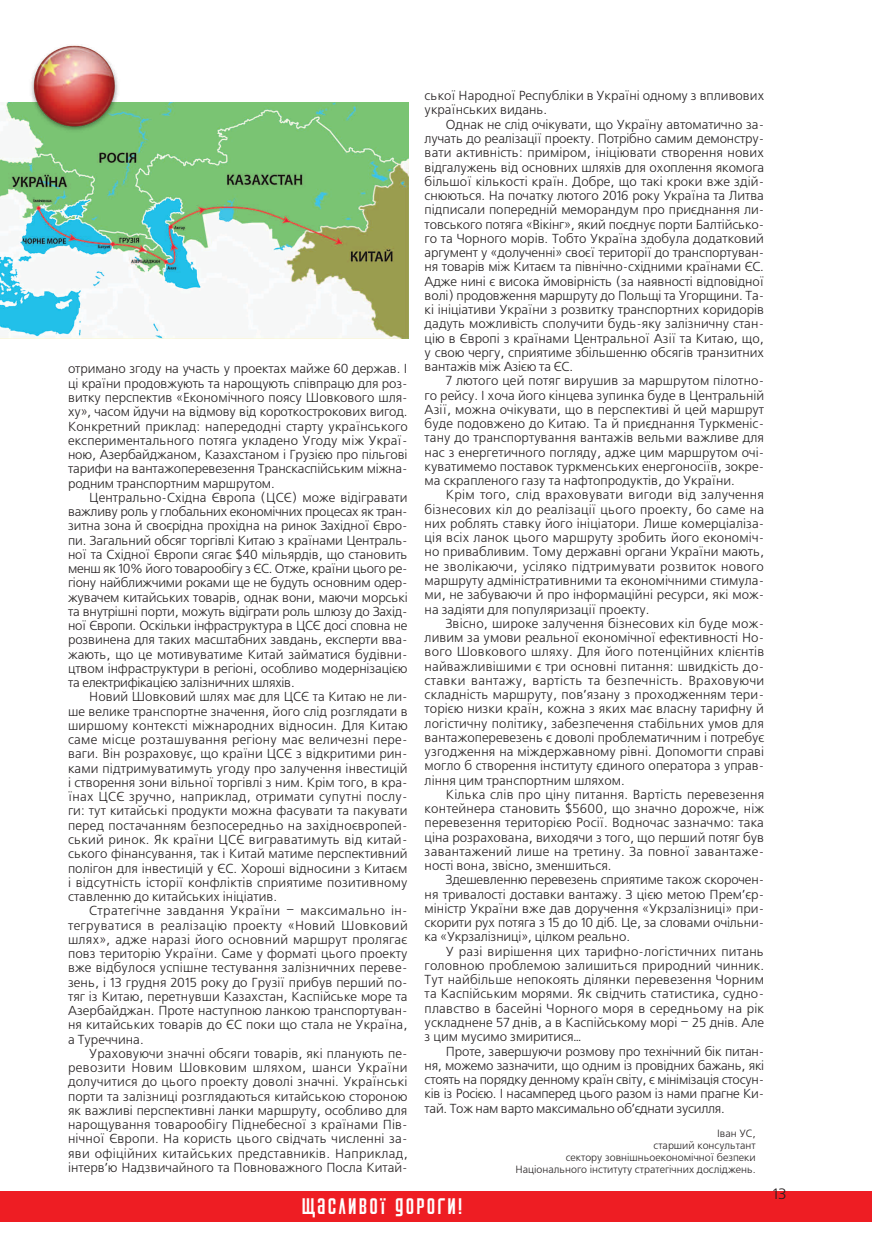
<style>
.page{position:relative;width:872px;height:1255px;background:#fff}
.page>*{position:absolute;margin:0;border:0;box-sizing:border-box;transform-origin:0 0}
.t1{font:22.5px "Airport";letter-spacing:.1em;color:#fff}
.foto{font:15px "Free Set C";color:#231f20}
.text_freeset{font:13.05px/14.2px "Free Set C";color:#231f20;text-align:justify}
.foto-2{font:10.5px/12px "Free Set C";color:#231f20;text-align:right}
</style>
<div class="page">
<img style="left:0;top:103px;width:408px;height:235px">
<img style="left:29px;top:45px;width:92px;height:88px">
<div style="left:0;top:1191px;width:872px;height:30px;background:#ee1d23"></div>
<p class="text_freeset" style="left:424px;top:89px;width:341px">ської Народної Республіки в Україні одному з впливових українських видань.</p>
<p class="text_freeset" style="left:424px;top:118px;width:341px;text-indent:21px">Однак не слід очікувати, що Україну автоматично за&shy;лучать до реалізації проекту. Потрібно самим демонстру&shy;вати активність: приміром, ініціювати створення нових відгалужень від основних шляхів для охоплення якомога більшої кількості країн. Добре, що такі кроки вже здій&shy;снюються. На початку лютого 2016 року Україна та Литва підписали попередній меморандум про приєднання ли&shy;товського потяга «Вікінг», який поєднує порти Балтійсько&shy;го та Чорного морів. Тобто Україна здобула додатковий аргумент у «долученні» своєї території до транспортуван&shy;ня товарів між Китаєм та північно-східними країнами ЄС.<br>Адже нині є висока ймовірність (за наявності відповідної волі) продовження маршруту до Польщі та Угорщини. Та&shy;кі ініціативи України з розвитку транспортних коридорів дадуть можливість сполучити будь-яку залізничну стан&shy;цію в Європі з країнами Центральної Азії та Китаю, що, у свою чергу, сприятиме збільшенню обсягів транзитних вантажів між Азією та ЄС.</p>
<p class="text_freeset" style="left:424px;top:374px;width:341px;text-indent:21px">7 лютого цей потяг вирушив за маршрутом пілотно&shy;го рейсу. І хоча його кінцева зупинка буде в Центральній Азії, можна очікувати, що в перспективі й цей маршрут буде подовжено до Китаю. Та й приєднання Туркменіс&shy;тану до транспортування вантажів вельми важливе для нас з енергетичного погляду, адже цим маршрутом очі&shy;куватимемо поставок туркменських енергоносіїв, зокре&shy;ма скрапленого газу та нафтопродуктів, до України.</p>
<p class="text_freeset" style="left:424px;top:488px;width:341px;text-indent:21px">Крім того, слід враховувати вигоди від залучення бізнесових кіл до реалізації цього проекту, бо саме на них роблять ставку його ініціатори. Лише комерціаліза&shy;ція всіх ланок цього маршруту зробить його економіч&shy;но привабливим. Тому державні органи України мають, не зволікаючи, усіляко підтримувати розвиток нового маршруту адміністративними та економічними стимула&shy;ми, не забуваючи й про інформаційні ресурси, які мож&shy;на задіяти для популяризації проекту.</p>
<p class="text_freeset" style="left:424px;top:616px;width:341px;text-indent:21px">Звісно, широке залучення бізнесових кіл буде мож&shy;ливим за умови реальної економічної ефективності Но&shy;вого Шовкового шляху. Для його потенційних клієнтів найважливішими є три основні питання: швидкість до&shy;ставки вантажу, вартість та безпечність. Враховуючи складність маршруту, пов’язану з проходженням тери&shy;торією низки країн, кожна з яких має власну тарифну й логістичну політику, забезпечення стабільних умов для вантажоперевезень є доволі проблематичним і потребує узгодження на міждержавному рівні. Допомогти справі могло б створення інституту єдиного оператора з управ&shy;ління цим транспортним шляхом.</p>
<p class="text_freeset" style="left:424px;top:787px;width:341px;text-indent:21px">Кілька слів про ціну питання. Вартість перевезення контейнера становить $5600, що значно дорожче, ніж перевезення територією Росії. Водночас зазначмо: така ціна розрахована, виходячи з того, що перший потяг був завантажений лише на третину. За повної завантаже&shy;ності вона, звісно, зменшиться.</p>
<p class="text_freeset" style="left:424px;top:873px;width:341px;text-indent:21px">Здешевленню перевезень сприятиме також скорочен&shy;ня тривалості доставки вантажу. З цією метою Прем’єр&shy;міністр України вже дав доручення «Укрзалізниці» при&shy;скорити рух потяга з 15 до 10 діб. Це, за словами очільни&shy;ка «Укрзалізниці», цілком реально.</p>
<p class="text_freeset" style="left:424px;top:944px;width:341px;text-indent:21px">У разі вирішення цих тарифно-логістичних питань головною проблемою залишиться природний чинник.<br>Тут найбільше непокоять ділянки перевезення Чорним та Каспійським морями. Як свідчить статистика, судно&shy;плавство в басейні Чорного моря в середньому на рік ускладнене 57 днів, а в Каспійському морі – 25 днів. Але з цим мусимо змиритися…</p>
<p class="text_freeset" style="left:424px;top:1044px;width:341px;text-indent:21px">Проте, завершуючи розмову про технічний бік питан&shy;ня, можемо зазначити, що одним із провідних бажань, які стоять на порядку денному країн світу, є мінімізація стосун&shy;ків із Росією. І насамперед цього разом із нами прагне Ки&shy;тай. Тож нам варто максимально об’єднати зусилля.</p>
<p class="foto-2" style="left:717px;top:1127px;width:40px">Іван УС,</p>
<p class="foto-2" style="left:566px;top:1139px;width:191px">старший консультант<br>сектору зовнішньоекономічної безпеки</p>
<p class="foto-2" style="left:515px;top:1163px;width:242px">Національного інституту стратегічних досліджень.</p>
<p class="t1" style="left:302px;top:1194px;width:162px">Щасливої дороги!</p>
<p class="text_freeset" style="left:68px;top:362px;width:341px">отримано згоду на участь у проектах майже 60 держав. І ці країни продовжують та нарощують співпрацю для роз&shy;витку перспектив «Економічного поясу Шовкового шля&shy;ху», часом йдучи на відмову від короткострокових вигод.<br>Конкретний приклад: напередодні старту українського експериментального потяга укладено Угоду між Украї&shy;ною, Азербайджаном, Казахстаном і Грузією про пільгові тарифи на вантажоперевезення Транскаспійським міжна&shy;родним транспортним маршрутом.</p>
<p class="text_freeset" style="left:68px;top:491px;width:341px;text-indent:21px">Центрально-Східна Європа (ЦСЄ) може відігравати важливу роль у глобальних економічних процесах як тран&shy;зитна зона й своєрідна прохідна на ринок Західної Євро&shy;пи. Загальний обсяг торгівлі Китаю з країнами Централь&shy;ної та Східної Європи сягає $40 мільярдів, що становить менш як 10% його товарообігу з ЄС. Отже, країни цього ре&shy;гіону найближчими роками ще не будуть основним одер&shy;жувачем китайських товарів, однак вони, маючи морські та внутрішні порти, можуть відіграти роль шлюзу до Захід&shy;ної Європи. Оскільки інфраструктура в ЦСЄ досі сповна не розвинена для таких масштабних завдань, експерти вва&shy;жають, що це мотивуватиме Китай займатися будівни&shy;цтвом інфраструктури в регіоні, особливо модернізацією та електрифікацією залізничних шляхів.</p>
<p class="text_freeset" style="left:68px;top:690px;width:341px;text-indent:21px">Новий Шовковий шлях має для ЦСЄ та Китаю не ли&shy;ше велике транспортне значення, його слід розглядати в ширшому контексті міжнародних відносин. Для Китаю саме місце розташування регіону має величезні пере&shy;ваги. Він розраховує, що країни ЦСЄ з відкритими рин&shy;ками підтримуватимуть угоду про залучення інвестицій і створення зони вільної торгівлі з ним. Крім того, в кра&shy;їнах ЦСЄ зручно, наприклад, отримати супутні послу&shy;ги: тут китайські продукти можна фасувати та пакувати перед постачанням безпосередньо на західноєвропей&shy;ський ринок. Як країни ЦСЄ виграватимуть від китай&shy;ського фінансування, так і Китай матиме перспективний полігон для інвестицій у ЄС. Хороші відносини з Китаєм і відсутність історії конфліктів сприятиме позитивному ставленню до китайських ініціатив.</p>
<p class="text_freeset" style="left:68px;top:904px;width:341px;text-indent:21px">Стратегічне завдання України – максимально ін&shy;тегруватися в реалізацію проекту «Новий Шовковий шлях», адже наразі його основний маршрут пролягає повз територію України. Саме у форматі цього проекту вже відбулося успішне тестування залізничних переве&shy;зень, і 13 грудня 2015 року до Грузії прибув перший по&shy;тяг із Китаю, перетнувши Казахстан, Каспійське море та Азербайджан. Проте наступною ланкою транспортуван&shy;ня китайських товарів до ЄС поки що стала не Україна, а Туреччина.</p>
<p class="text_freeset" style="left:68px;top:1046px;width:341px;text-indent:21px">Ураховуючи значні обсяги товарів, які планують пе&shy;ревозити Новим Шовковим шляхом, шанси України долучитися до цього проекту доволі значні. Українські порти та залізниці розглядаються китайською стороною як важливі перспективні ланки маршруту, особливо для нарощування товарообігу Піднебесної з країнами Пів&shy;нічної Європи. На користь цього свідчать численні за&shy;яви офіційних китайських представників. Наприклад, інтерв’ю Надзвичайного та Повноважного Посла Китай-</p>
<p class="foto" style="left:773px;top:1185px;width:15px">13</p>
</div>
